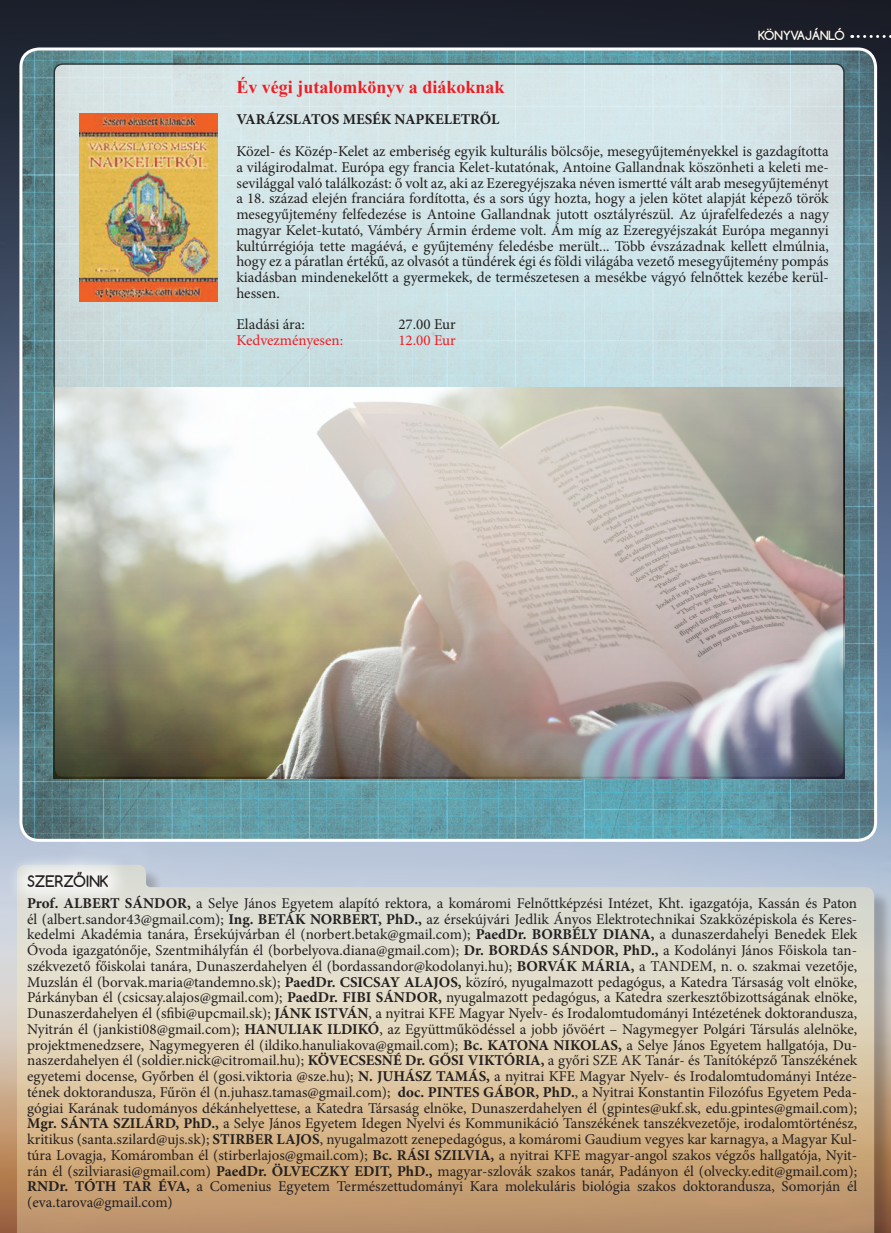
<style>
.page{position:relative;width:891px;height:1233px;background:#fff}
.page>*{position:absolute;margin:0;border:0;box-sizing:border-box;transform-origin:0 0}
.t1{font:700 18px "Times New Roman";color:#ee1d23}
.t2{font:15px/15.8px "Minion Pro";color:#231f20;text-align:justify}
.t3{font:700 15px "Minion Pro";color:#231f20}
.t4{font:15px "Minion Pro";color:#ee1d23}
.t5{font:700 15px "Comfortaa";color:#231f20}
.t6{font:700 12px "Comfortaa";color:#fff}
.s1{font-weight:700}
.s2{color:#1f2020}
</style>
<div class="page">
<img style="left:0;top:0;width:891px;height:1232px">
<img style="left:21px;top:49px;width:855px;height:791px">
<svg style="left:17px;top:864px;width:857px;height:368px;background:#d5c4a8"></svg>
<svg style="left:756px;top:23px;width:90px;height:24px;background:#1d1e27"></svg>
<div style="left:5px;top:849px;width:126px;height:60px;background:#fff;opacity:.75"></div>
<svg style="left:852px;top:35px;width:39px;height:3px"></svg>
<img style="left:54px;top:64px;width:790px;height:713px;border-radius:9px">
<img style="left:79px;top:114px;width:138px;height:188px">
<p class="t1" style="left:236px;top:74px;width:270px">Év végi jutalomkönyv a diákoknak</p>
<p class="t6" style="left:758px;top:27px;width:88px">KÖNYVAJÁNLÓ</p>
<p class="t3" style="left:236px;top:109px;width:265px">VARÁZSLATOS MESÉK NAPKELETRŐL</p>
<p class="t2" style="left:236px;top:143px;width:594px">Közel- és Közép-Kelet az emberiség egyik kulturális bölcsője, mesegyűjteményekkel is gazdagította a világirodalmat. Európa egy francia Kelet-kutatónak, Antoine Gallandnak köszönheti a keleti me&shy;sevilággal való találkozást: ő volt az, aki az Ezeregyéjszaka néven ismertté vált arab mesegyűjteményt a 18. század elején franciára fordította, és a sors úgy hozta, hogy a jelen kötet alapját képező török mesegyűjtemény felfedezése is Antoine Gallandnak jutott osztályrészül. Az újrafelfedezés a nagy magyar Kelet-kutató, Vámbéry Ármin érdeme volt. Ám míg az Ezeregyéjszakát Európa megannyi kultúrrégiója tette magáévá, e gyűjtemény feledésbe merült... Több évszázadnak kellett elmúlnia, hogy ez a páratlan értékű, az olvasót a tündérek égi és földi világába vezető mesegyűjtemény pompás kiadásban mindenekelőtt a gyermekek, de természetesen a mesékbe vágyó felnőttek kezébe kerül&shy;hessen.</p>
<p class="t2" style="left:236px;top:317px;width:70px">Eladási ára:</p>
<p class="t2" style="left:398px;top:317px;width:59px">27.00 Eur</p>
<p class="t4" style="left:236px;top:330px;width:108px">Kedvezményesen:</p>
<p class="t4" style="left:398px;top:330px;width:59px">12.00 Eur</p>
<p class="t5" style="left:27px;top:871px;width:83px">SZERZŐINK</p>
<p class="t2" style="left:27px;top:895px;width:832px"><span class="s1">Prof. ALBERT SÁNDOR,</span> a Selye János Egyetem alapító rektora, a komáromi Felnőttképzési Intézet, Kht. igazgatója, Kassán és Paton él (albert.sandor43@gmail.com); <span class="s1">Ing. BETÁK NORBERT, PhD.,</span> az érsekújvári Jedlik Ányos Elektrotechnikai Szakközépiskola és Keres&shy;kedelmi Akadémia tanára, Érsekújvárban él (norbert.betak@gmail.com); <span class="s1">PaedDr. BORBÉLY DIANA,</span> a dunaszerdahelyi Benedek Elek Óvoda igazgatónője, Szentmihályfán él (borbelyova.diana@gmail.com); <span class="s1">Dr. BORDÁS SÁNDOR, PhD.,</span> a Kodolányi János Főiskola tan&shy;székvezető főiskolai tanára, Dunaszerdahelyen él (bordassandor@kodolanyi.hu); <span class="s1">BORVÁK MÁRIA,</span> a TANDEM, n. o. szakmai vezetője, Muzslán él (borvak.maria@tandemno.sk); <span class="s1">PaedDr. CSICSAY ALAJOS,</span> közíró, nyugalmazott pedagógus, a Katedra Társaság volt elnöke, Párkányban él (csicsay.alajos@gmail.com); <span class="s1">PaedDr. FIBI SÁNDOR,</span> nyugalmazott pedagógus, a Katedra szerkesztőbizottságának elnöke, Dunaszerdahelyen él (sfibi@upcmail.sk); <span class="s1">JÁNK ISTVÁN</span>, a nyitrai KFE Magyar Nyelv- és Irodalomtudományi Intézetének doktorandusza, Nyitrán él (jankisti08@gmail.com); <span class="s1">HANULIAK ILDIKÓ</span>, az Együttműködéssel a jobb jővöért – Nagymegyer Polgári Társulás alelnöke, projektmenedzsere, Nagymegyeren él (ildiko.hanuliakova@gmail.com); <span class="s1">Bc. KATONA NIKOLAS,</span> a Selye János Egyetem hallgatója, Du&shy;naszerdahelyen él (soldier.nick@citromail.hu); <span class="s1">KÖVECSESNÉ Dr. GŐSI VIKTÓRIA,</span> a győri SZE AK Tanár- és Tanítóképző Tanszékének egyetemi docense, Győrben él (gosi.viktoria @sze.hu); <span class="s1">N. JUHÁSZ TAMÁS,</span> a nyitrai KFE Magyar Nyelv- és Irodalomtudományi Intéze&shy;tének doktorandusza, Fűrön él (n.juhasz.tamas@gmail.com); <span class="s1">doc. PINTES GÁBOR, PhD.</span>, a Nyitrai Konstantin Filozófus Egyetem Peda&shy;gógiai Karának tudományos dékánhelyettese, a Katedra Társaság elnöke, Dunaszerdahelyen él (gpintes@ukf.sk, edu.gpintes@gmail.com); <span class="s1">Mgr. SÁNTA SZILÁRD, PhD.,</span> a Selye János Egyetem Idegen Nyelvi és Kommunikáció Tanszékének tanszékvezetője, irodalomtörténész, kritikus (santa.szilard@ujs.sk); <span class="s1">STIRBER LAJOS</span>, nyugalmazott zenepedagógus, a komáromi Gaudium vegyes kar karnagya, a Magyar Kul&shy;túra Lovagja, Komáromban él (stirberlajos@gmail.com); <span class="s1">Bc. RÁSI SZILVIA,</span> a nyitrai KFE magyar-angol szakos végzős hallgatója, Nyit&shy;rán él (szilviarasi@gmail.com) <span class="s1">PaedDr. ÖLVECZKY EDIT, PhD.,</span> magyar-szlovák szakos tanár, Padányon él (olvecky.edit@gmail.com); <span class="s1">RNDr. TÓTH TAR ÉVA,</span> a Comenius Egyetem Természettudományi Kara molekuláris biológia szakos doktorandusza, Somorján él (eva.tarova@gmail.com<span class="s2">)</span></p>
</div>
